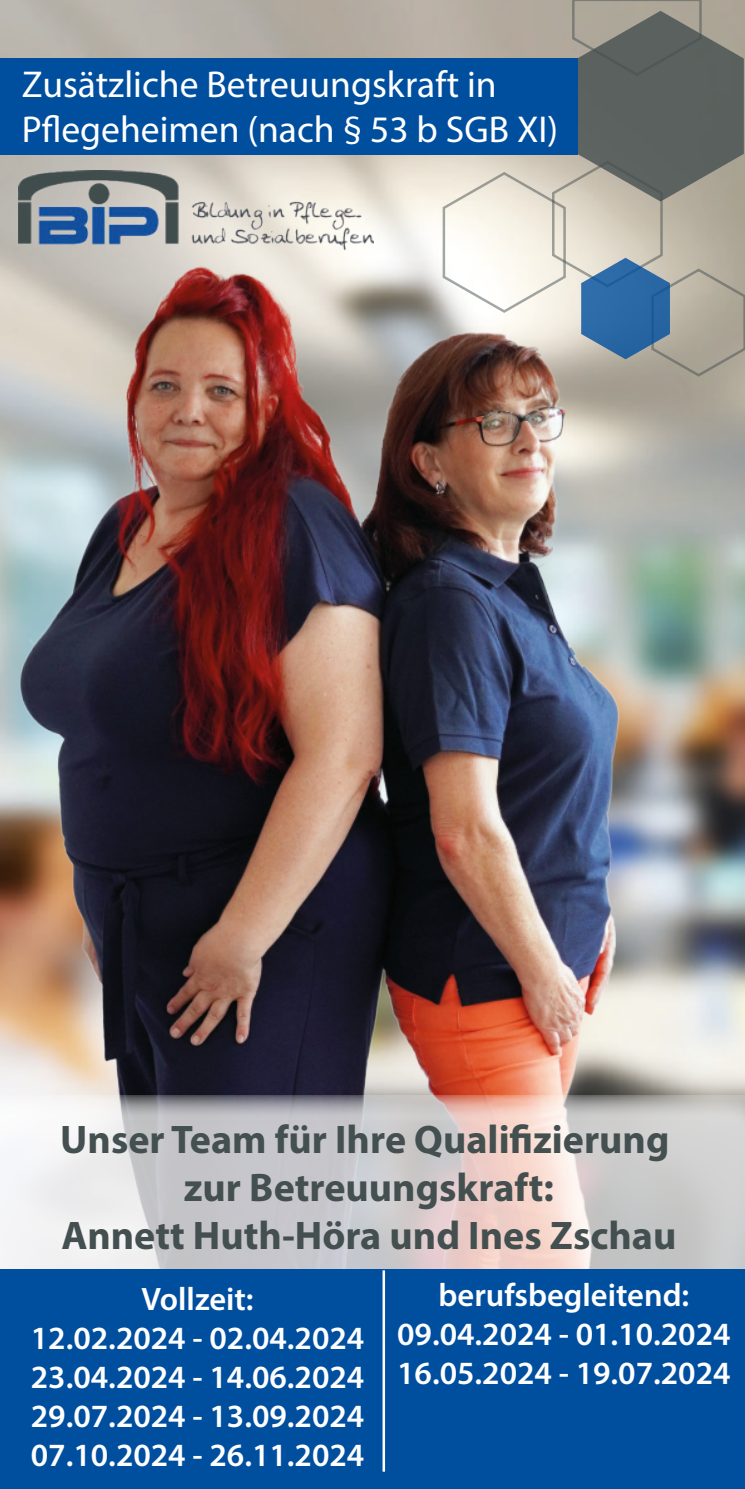
<style>
.page{position:relative;width:745px;height:1489px;background:#fff}
.page>*{position:absolute;margin:0;border:0;box-sizing:border-box;transform-origin:0 0}
.t1{font:700 40px/48px "Myriad Pro";color:#444f50;text-align:center}
.t2{font:37.5px/45px "Myriad Pro";color:#fff}
.t3{font:600 32.5px/39px "Myriad Pro";color:#fff;text-align:center}
</style>
<div class="page">
<img style="left:0;top:0;width:744px;height:1095px">
<img style="left:0;top:224px;width:645px;height:871px">
<svg style="left:442px;top:0;width:302px;height:376px;background:#a0a19c"></svg>
<svg style="left:0;top:1095px;width:744px;height:173px;background:#d5cfd0"></svg>
<div style="left:0;top:1268px;width:744px;height:220px;background:#004f9f"></div>
<div style="left:0;top:58px;width:577px;height:96px;background:#004f9f"></div>
<img style="left:19px;top:171px;width:354px;height:82px">
<hr style="left:382px;top:1270px;width:3px;height:201px;background:#fff">
<p class="t2" style="left:22px;top:65px;width:537px">Zusätzliche Betreuungskraft in<br>Pflegeheimen (nach § 53 b SGB XI)</p>
<p class="t1" style="left:60px;top:1118px;width:617px">Unser Team für Ihre Qualifizierung zur Betreuungskraft:<br>Annett Huth-Höra und Ines Zschau</p>
<p class="t3" style="left:31px;top:1281px;width:335px">Vollzeit:<br>12.02.2024 - 02.04.2024<br>23.04.2024 - 14.06.2024<br>29.07.2024 - 13.09.2024<br>07.10.2024 - 26.11.2024</p>
<p class="t3" style="left:397px;top:1278px;width:335px">berufsbegleitend:<br>09.04.2024 - 01.10.2024<br>16.05.2024 - 19.07.2024</p>
</div>
